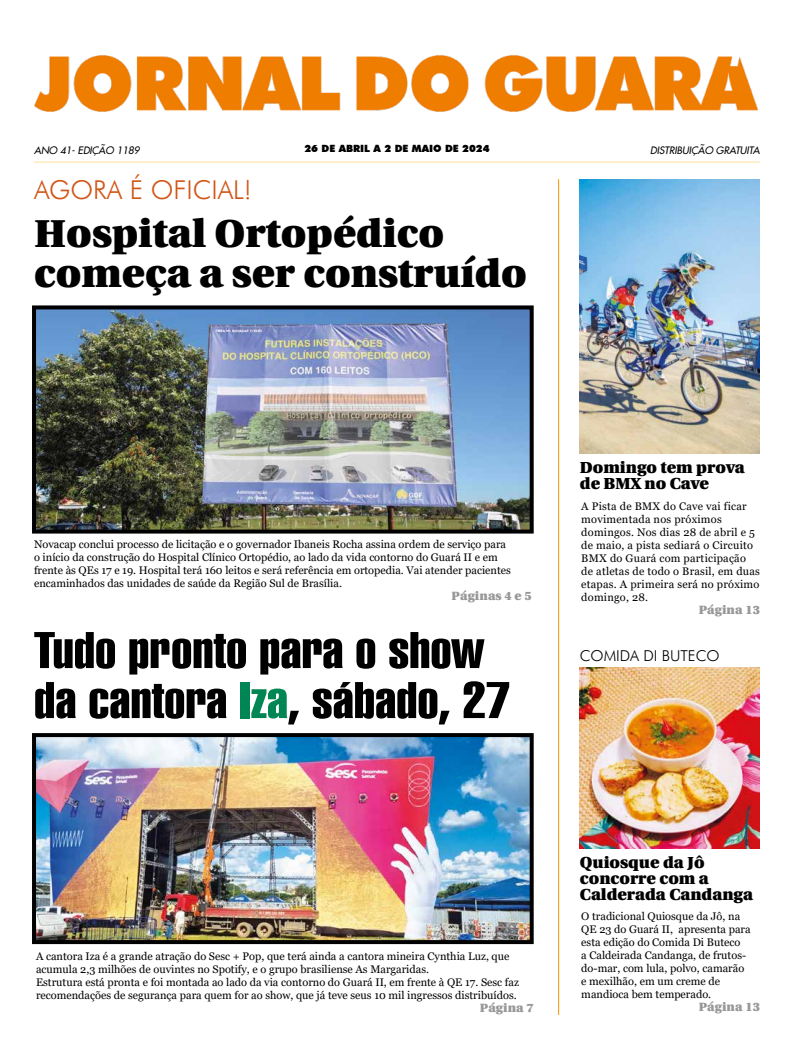
<style>
.page{position:relative;width:794px;height:1049px;background:#fff}
.page>*{position:absolute;margin:0;border:0;box-sizing:border-box;transform-origin:0 0}
.t1{font:50px/50px "Swiss 911 BT Extra Compressed";color:#000;scale:1.25 1}
.t2{font:900 39px/40px "Utopia";color:#000}
.t3{font:300 26px "Futura BT";color:#d25617}
.t4{font:900 16px/16px "Utopia";color:#000}
.t5{font:300 15px "Futura BT";color:#000}
.t6{font:900 12px "Utopia";letter-spacing:.01em;color:#999898}
.t7{font:11px/13px "Georgia";color:#000}
.t8{font:11px/13px "Georgia";letter-spacing:.02em;color:#000}
.t9{font:italic 10px "Futura 2";color:#000}
.t10{font:900 10px "Futura BT";color:#000}
.s1{color:#008654}
</style>
<div class="page">
<img style="left:34px;top:55px;width:725px;height:57px">
<hr style="left:34px;top:162px;width:725px;height:1px;background:#ffe195">
<img style="left:37px;top:310px;width:491px;height:218px">
<div style="left:32px;top:305px;width:501px;height:228px;border:4px solid #000"></div>
<img style="left:37px;top:738px;width:491px;height:201px">
<div style="left:32px;top:733px;width:501px;height:211px;border:4px solid #000"></div>
<img style="left:580px;top:668px;width:180px;height:180px">
<img style="left:579px;top:179px;width:180px;height:275px">
<hr style="left:558px;top:179px;width:1px;height:836px;background:#f39200">
<p class="t9" style="left:34px;top:143px;width:107px">ANO 41- EDIÇÃO 1189</p>
<p class="t10" style="left:304px;top:142px;width:187px">26 DE ABRIL A 2 DE MAIO DE 2024</p>
<p class="t9" style="left:650px;top:143px;width:111px">DISTRIBUIÇÃO GRATUITA</p>
<h3 class="t3" style="left:34px;top:174px;width:219px">AGORA É OFICIAL!</h3>
<h2 class="t2" style="left:34px;top:214px;width:494px">Hospital Ortopédico começa a ser construído</h2>
<p class="t7" style="left:34px;top:538px;width:478px">Novacap conclui processo de licitação e o governador Ibaneis Rocha assina ordem de serviço para o início da construção do Hospital Clínico Ortopédio, ao lado da vida contorno do Guará II e em frente às QEs 17 e 19. Hospital terá 160 leitos e será referência em ortopedia. Vai atender pacientes encaminhados das unidades de saúde da Região Sul de Brasília.</p>
<p class="t6" style="left:451px;top:589px;width:82px">Páginas 4 e 5</p>
<h1 class="t1" style="left:34px;top:626px;width:382px">Tudo pronto para o show da cantora <span class="s1">Iza</span>, sábado, 27</h1>
<h3 class="t4" style="left:580px;top:459px;width:166px">Domingo tem prova de BMX no Cave</h3>
<p class="t8" style="left:581px;top:500px;width:180px">A Pista de BMX do Cave vai ficar movimentada nos próximos domingos. Nos dias 28 de abril e 5 de maio, a pista sediará o Circuito<br>BMX do Guará com participação de atletas de todo o Brasil, em duas etapas. A primeira será no próximo domingo, 28.</p>
<p class="t6" style="left:699px;top:603px;width:63px">Página 13</p>
<h3 class="t5" style="left:580px;top:647px;width:141px">COMIDA DI BUTECO</h3>
<p class="t7" style="left:36px;top:950px;width:484px">A cantora Iza é a grande atração do Sesc + Pop, que terá ainda a cantora mineira Cynthia Luz, que acumula 2,3 milhões de ouvintes no Spotify, e o grupo brasiliense As Margaridas.<br>Estrutura está pronta e foi montada ao lado da via contorno do Guará II, em frente à QE 17. Sesc faz recomendações de segurança para quem for ao show, que já teve seus 10 mil ingressos distribuídos.</p>
<p class="t6" style="left:480px;top:1001px;width:55px">Página 7</p>
<h3 class="t4" style="left:580px;top:855px;width:175px">Quiosque da Jô concorre com a<br>Calderada Candanga</h3>
<p class="t7" style="left:581px;top:910px;width:171px">O tradicional Quiosque da Jô, na<br>QE 23 do Guará II, apresenta para esta edição do Comida Di Buteco<br>a Caldeirada Candanga, de frutos&shy;do-mar, com lula, polvo, camarão e mexilhão, em um creme de mandioca bem temperado.</p>
<p class="t6" style="left:699px;top:1000px;width:63px">Página 13</p>
</div>
